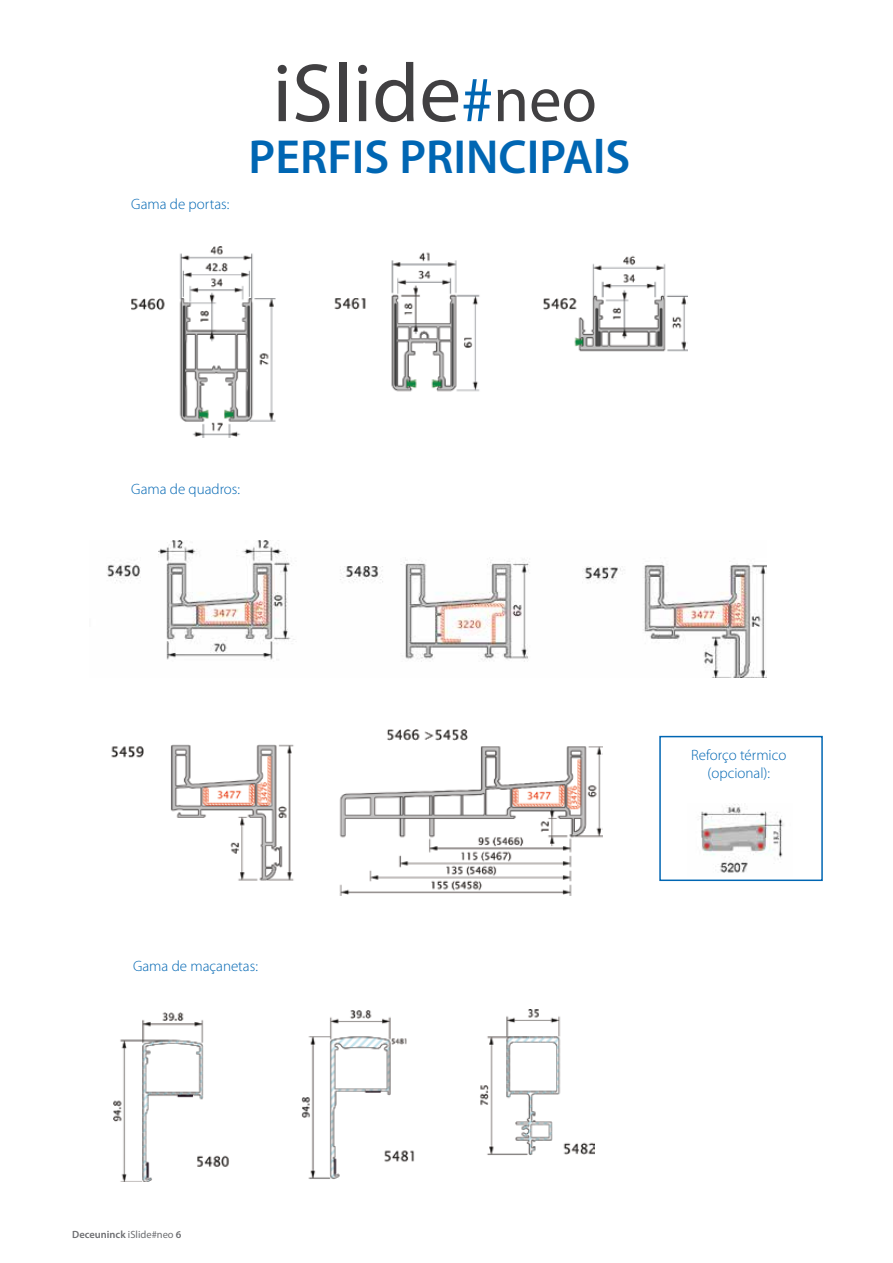
<style>
.page{position:relative;width:893px;height:1263px;background:#fff}
.page>*{position:absolute;margin:0;border:0;box-sizing:border-box;transform-origin:0 0}
.t1{font:83.4px "Myriad Pro";color:#414042}
.t2{font:600 48px "Myriad Pro";color:#0066b3}
.t3{font:300 15px/18px "Myriad Pro";color:#0066b3;text-align:center}
.t4{font:600 10.5px "Myriad Pro";color:#6d6e71}
.s1{font-size:64.5px;color:#0066b3}
.s2{font-size:64.5px}
.s3{font-weight:400}
</style>
<div class="page">
<img style="left:131px;top:246px;width:556px;height:191px">
<img style="left:107px;top:541px;width:659px;height:136px">
<img style="left:111px;top:730px;width:492px;height:165px">
<img style="left:700px;top:804px;width:84px;height:69px">
<img style="left:114px;top:1010px;width:480px;height:171px">
<div style="left:659px;top:736px;width:164px;height:145px;border:2px solid #0066b3"></div>
<p class="t3" style="left:131px;top:195px;width:100px">Gama de portas:</p>
<h1 class="t1" style="left:272px;top:48px;width:326px">iSlide<span class="s1">#</span><span class="s2">neo</span></h1>
<h2 class="t2" style="left:248px;top:130px;width:383px">PERFIS PRINCIPAlS</h2>
<p class="t3" style="left:131px;top:480px;width:110px">Gama de quadros:</p>
<p class="t3" style="left:133px;top:957px;width:126px">Gama de maçanetas:</p>
<p class="t4" style="left:72px;top:1229px;width:111px">Deceuninck <span class="s3">iSlide#neo</span> 6</p>
<p class="t3" style="left:691px;top:746px;width:97px">Reforço térmico (opcional):</p>
</div>
